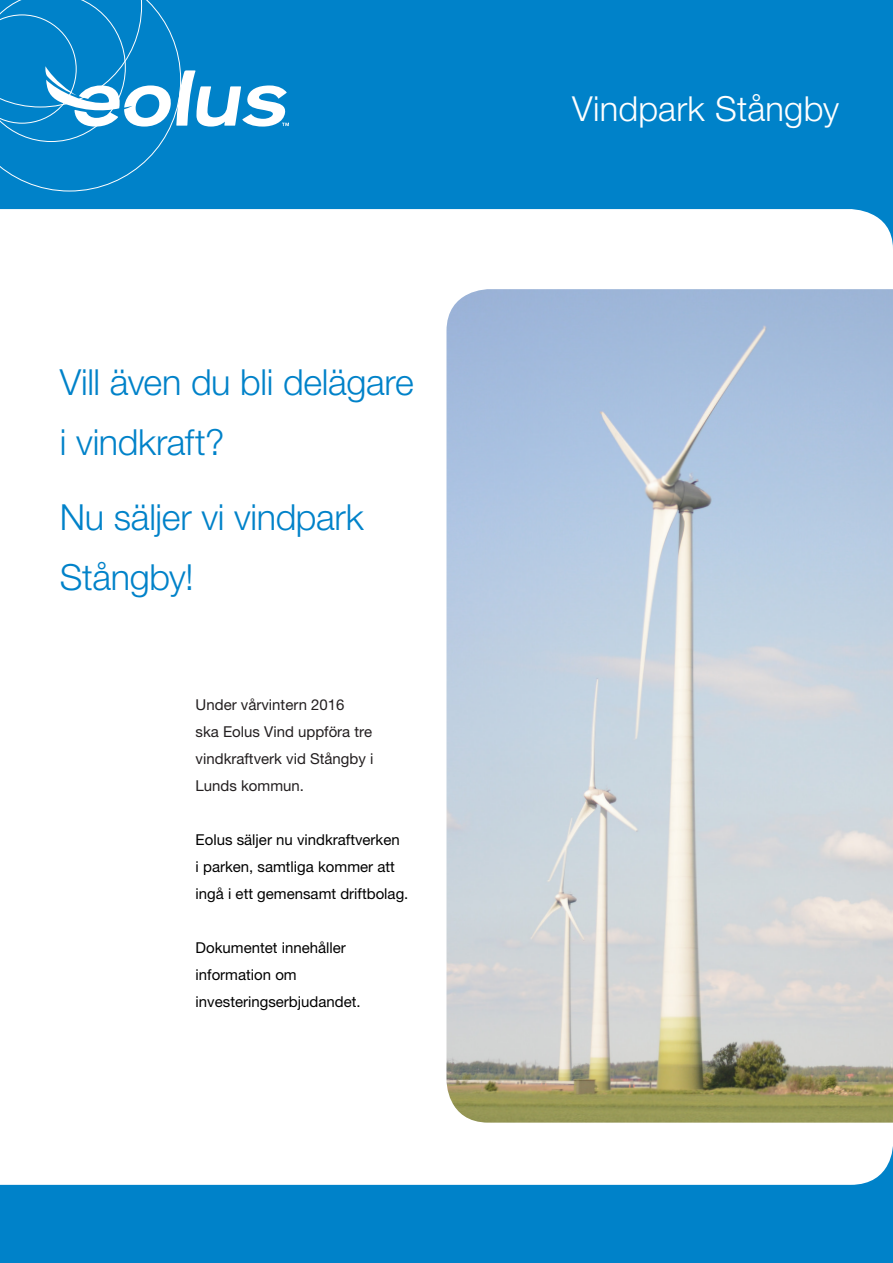
<style>
.page{position:relative;width:893px;height:1263px;background:#0082c9}
.page>*{position:absolute;margin:0;border:0;box-sizing:border-box;transform-origin:0 0}
.t1{font:300 36px/60px "Helvetica Neue LT Std";letter-spacing:-.01em;color:#0082c9}
.t2{font:300 34.5px "Helvetica Neue LT Std";letter-spacing:.005em;color:#fff}
.t3{font:15px/27px "Helvetica Neue LT Std";color:#000}
.t4{font:15px/27px "Helvetica Neue LT Std";color:#231f20;text-align:justify}
</style>
<div class="page">
<div style="left:0;top:209px;width:893px;height:976px;background:#fff"></div>
<svg style="left:0;top:0;width:289px;height:191px"></svg>
<img style="left:446px;top:289px;width:447px;height:833px">
<p class="t1" style="left:60px;top:351px;width:355px">Vill även du bli delägare i vindkraft?</p>
<p class="t1" style="left:60px;top:486px;width:305px">Nu säljer vi vindpark<br>Stångby!</p>
<p class="t4" style="left:196px;top:690px;width:150px">Under vårvintern 2016</p>
<p class="t4" style="left:196px;top:717px;width:179px">ska Eolus Vind uppföra tre vindkraftverk vid Stångby i Lunds kommun.</p>
<p class="t3" style="left:196px;top:825px;width:214px">Eolus säljer nu vindkraftverken<br>i parken, samtliga kommer att ingå i ett gemensamt driftbolag.</p>
<p class="t3" style="left:196px;top:933px;width:152px">Dokumentet innehåller</p>
<p class="t3" style="left:196px;top:960px;width:103px">information om</p>
<p class="t3" style="left:196px;top:987px;width:167px">investeringserbjudandet.</p>
<p class="t2" style="left:572px;top:88px;width:268px">Vindpark Stångby</p>
</div>
